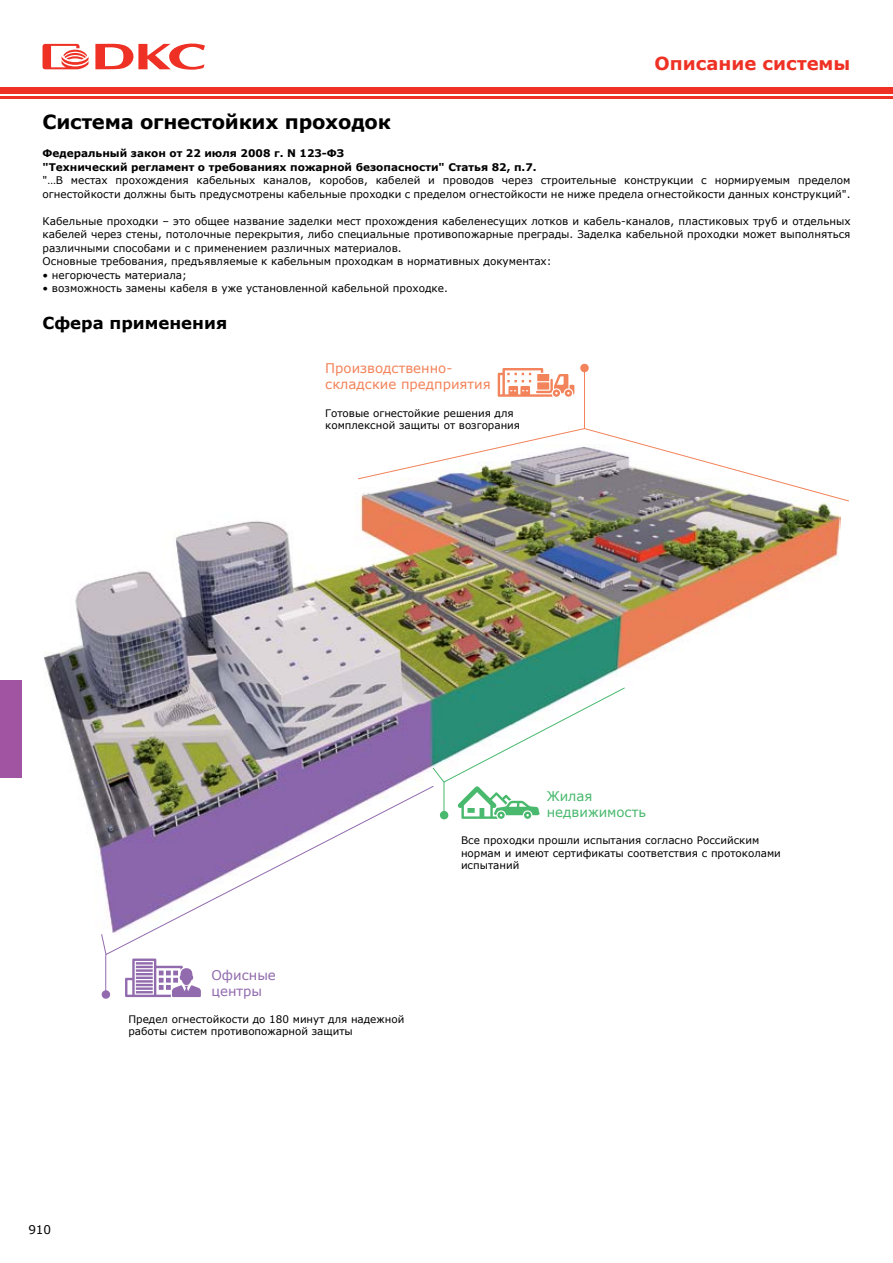
<style>
.page{position:relative;width:893px;height:1263px;background:#fff}
.page>*{position:absolute;margin:0;border:0;box-sizing:border-box;transform-origin:0 0}
.t1{font:700 19.5px "Verdana";letter-spacing:-.01em;color:#000}
.t2{font:700 18px "Verdana";color:#ee3124}
.t3{font:700 16.5px "Verdana";color:#000}
.t4{font:13.35px/16px "Verdana";color:#f2835a}
.t5{font:13.35px/16px "Verdana";color:#49b96e}
.t6{font:13.35px/16px "Verdana";color:#926bae}
.t7{font:12px "Verdana";color:#000}
.t8{font:10.5px/13.5px "Verdana";color:#000}
.t9{font:700 10.5px/13.5px "Verdana";color:#000}
.t10{font:10.35px/12.5px "Verdana";color:#000}
</style>
<div class="page">
<div style="left:0;top:87px;width:893px;height:6px;background:#ee3124"></div>
<hr style="left:0;top:96px;width:893px;height:3px;background:#ee3124">
<svg style="left:43px;top:44px;width:46px;height:25px"></svg>
<svg style="left:95px;top:44px;width:110px;height:26px"></svg>
<div style="left:0;top:680px;width:22px;height:98px;background:#a154a1"></div>
<img style="left:44px;top:502px;width:796px;height:383px">
<svg style="left:101px;top:934px;width:4px;height:18px"></svg>
<svg style="left:101px;top:990px;width:10px;height:9px"></svg>
<svg style="left:105px;top:785px;width:329px;height:209px"></svg>
<svg style="left:580px;top:363px;width:9px;height:10px"></svg>
<svg style="left:358px;top:428px;width:491px;height:74px"></svg>
<svg style="left:498px;top:368px;width:76px;height:29px"></svg>
<svg style="left:432px;top:687px;width:193px;height:133px"></svg>
<hr style="left:584px;top:368px;width:1px;height:60px;background:#f2835a">
<svg style="left:125px;top:958px;width:76px;height:39px"></svg>
<h2 class="t2" style="left:654px;top:50px;width:197px">Описание системы</h2>
<h1 class="t1" style="left:43px;top:108px;width:350px">Система огнестойких проходок</h1>
<p class="t9" style="left:43px;top:146px;width:496px">Федеральный закон от 22 июля 2008 г. N 123-ФЗ<br>"Технический регламент о требованиях пожарной безопасности" Статья 82, п.7.</p>
<p class="t8" style="left:43px;top:173px;width:809px">"…В местах прохождения кабельных каналов, коробов, кабелей и проводов через строительные конструкции с нормируемым пределом огнестойкости должны быть предусмотрены кабельные проходки с пределом огнестойкости не ниже предела огнестойкости данных конструкций".</p>
<p class="t8" style="left:43px;top:214px;width:809px">Кабельные проходки – это общее название заделки мест прохождения кабеленесущих лотков и кабель-каналов, пластиковых труб и отдельных кабелей через стены, потолочные перекрытия, либо специальные противопожарные преграды. Заделка кабельной проходки может выполняться различными способами и с применением различных материалов.<br>Основные требования, предъявляемые к кабельным проходкам в нормативных документах:</p>
<p class="t8" style="left:43px;top:268px;width:146px">• негорючесть материала;</p>
<p class="t8" style="left:43px;top:281px;width:407px">• возможность замены кабеля в уже установленной кабельной проходке.</p>
<h3 class="t3" style="left:42px;top:312px;width:186px">Сфера применения</h3>
<p class="t4" style="left:325px;top:360px;width:167px">Производственно&shy;складские предприятия</p>
<p class="t10" style="left:325px;top:407px;width:196px">Готовые огнестойкие решения для комплексной защиты от возгорания</p>
<p class="t5" style="left:547px;top:788px;width:101px">Жилая недвижимость</p>
<p class="t7" style="left:28px;top:1221px;width:24px">910</p>
<p class="t6" style="left:211px;top:967px;width:66px">Офисные центры</p>
<p class="t10" style="left:128px;top:1013px;width:277px">Предел огнестойкости до 180 минут для надежной работы систем противопожарной защиты</p>
<p class="t10" style="left:461px;top:834px;width:321px">Все проходки прошли испытания согласно Российским нормам и имеют сертификаты соответствия с протоколами испытаний</p>
</div>
